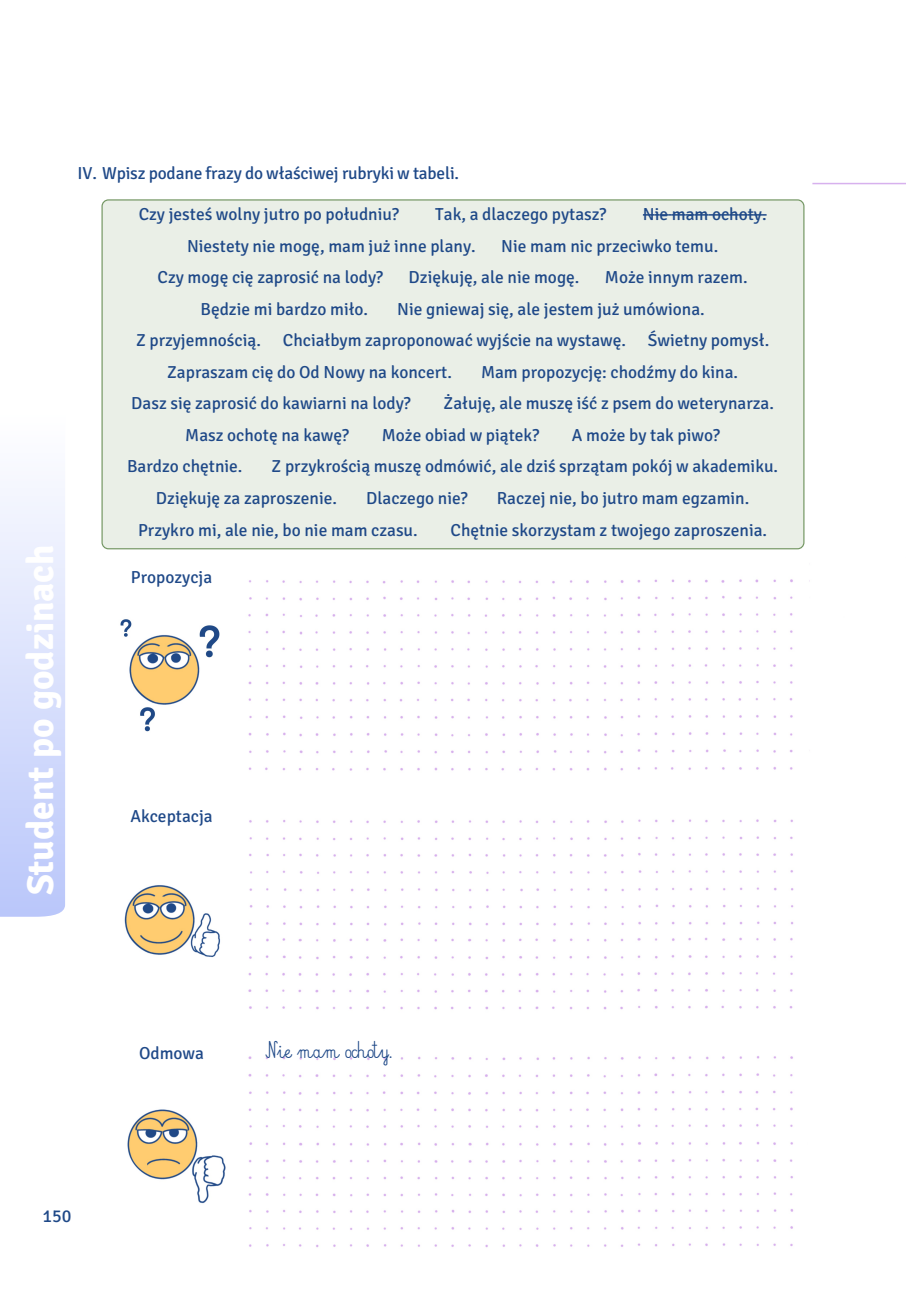
<style>
.page{position:relative;width:906px;height:1289px;background:#fff}
.page>*{position:absolute;margin:0;border:0;box-sizing:border-box;transform-origin:0 0}
.t1{font:700 37.5px "Signika";color:#fff}
.t2{font:21.9px "Elementarz Dwa";color:#1f4988}
.t3{font:18px "Signika";color:#1f4988}
.t4{font:17.4px/31.5px "Signika";color:#1f4988}
</style>
<div class="page">
<img style="left:13px;top:182px;width:892px;height:1066px">
<div style="left:117px;top:1032px;width:124px;height:40px;background:#fff"></div>
<div style="left:117px;top:798px;width:124px;height:41px;background:#fff"></div>
<div style="left:117px;top:560px;width:124px;height:40px;background:#fff"></div>
<svg style="left:0;top:321px;width:65px;height:595px"></svg>
<div style="left:102px;top:200px;width:702px;height:349px;background:#eaefe7;border-radius:6px"></div>
<svg style="left:643px;top:214px;width:123px;height:2px"></svg>
<hr style="left:812px;top:183px;width:94px;height:1px;background:#d7b1ee">
<h1 class="t1" style="left:18px;top:895px;width:352px;rotate:-90deg">Student po godzinach</h1>
<p class="t4" style="left:78px;top:157px;width:383px">IV. Wpisz podane frazy do właściwej rubryki w tabeli.</p>
<p class="t4" style="left:139px;top:199px;width:262px">Czy jesteś wolny jutro po południu?</p>
<p class="t4" style="left:435px;top:199px;width:173px">Tak, a dlaczego pytasz?</p>
<p class="t4" style="left:643px;top:199px;width:125px">Nie mam ochoty.</p>
<p class="t4" style="left:187px;top:230px;width:290px">Niestety nie mogę, mam już inne plany.</p>
<p class="t4" style="left:501px;top:230px;width:218px">Nie mam nic przeciwko temu.</p>
<p class="t4" style="left:157px;top:262px;width:227px">Czy mogę cię zaprosić na lody?</p>
<p class="t4" style="left:408px;top:262px;width:172px">Dziękuję, ale nie mogę.</p>
<p class="t4" style="left:605px;top:262px;width:144px">Może innym razem.</p>
<p class="t4" style="left:200px;top:293px;width:169px">Będzie mi bardzo miło.</p>
<p class="t4" style="left:397px;top:293px;width:309px">Nie gniewaj się, ale jestem już umówiona.</p>
<p class="t4" style="left:136px;top:325px;width:126px">Z przyjemnością.</p>
<p class="t4" style="left:283px;top:325px;width:345px">Chciałbym zaproponować wyjście na wystawę.</p>
<p class="t4" style="left:648px;top:325px;width:123px">Świetny pomysł.</p>
<p class="t4" style="left:167px;top:356px;width:286px">Zapraszam cię do Od Nowy na koncert.</p>
<p class="t4" style="left:481px;top:356px;width:258px">Mam propozycję: chodźmy do kina.</p>
<p class="t4" style="left:131px;top:388px;width:281px">Dasz się zaprosić do kawiarni na lody?</p>
<p class="t4" style="left:443px;top:388px;width:332px">Żałuję, ale muszę iść z psem do weterynarza.</p>
<p class="t4" style="left:185px;top:419px;width:165px">Masz ochotę na kawę?</p>
<p class="t4" style="left:382px;top:419px;width:159px">Może obiad w piątek?</p>
<p class="t4" style="left:572px;top:419px;width:149px">A może by tak piwo?</p>
<p class="t4" style="left:127px;top:451px;width:117px">Bardzo chętnie.</p>
<p class="t4" style="left:156px;top:451px;width:624px;text-indent:116px">Z przykrością muszę odmówić, ale dziś sprzątam pokój w akademiku.<br>Dziękuję za zaproszenie.</p>
<p class="t4" style="left:366px;top:482px;width:103px">Dlaczego nie?</p>
<p class="t4" style="left:497px;top:482px;width:254px">Raczej nie, bo jutro mam egzamin.</p>
<p class="t4" style="left:138px;top:514px;width:281px">Przykro mi, ale nie, bo nie mam czasu.</p>
<p class="t4" style="left:450px;top:514px;width:318px">Chętnie skorzystam z twojego zaproszenia.</p>
<p class="t4" style="left:131px;top:561px;width:83px">Propozycja</p>
<p class="t4" style="left:130px;top:801px;width:84px">Akceptacja</p>
<p class="t3" style="left:43px;top:1204px;width:31px">150</p>
<p class="t4" style="left:139px;top:1037px;width:66px">Odmowa</p>
<p class="t2" style="left:266px;top:1037px;width:128px">Nie mam ochoty.</p>
</div>
